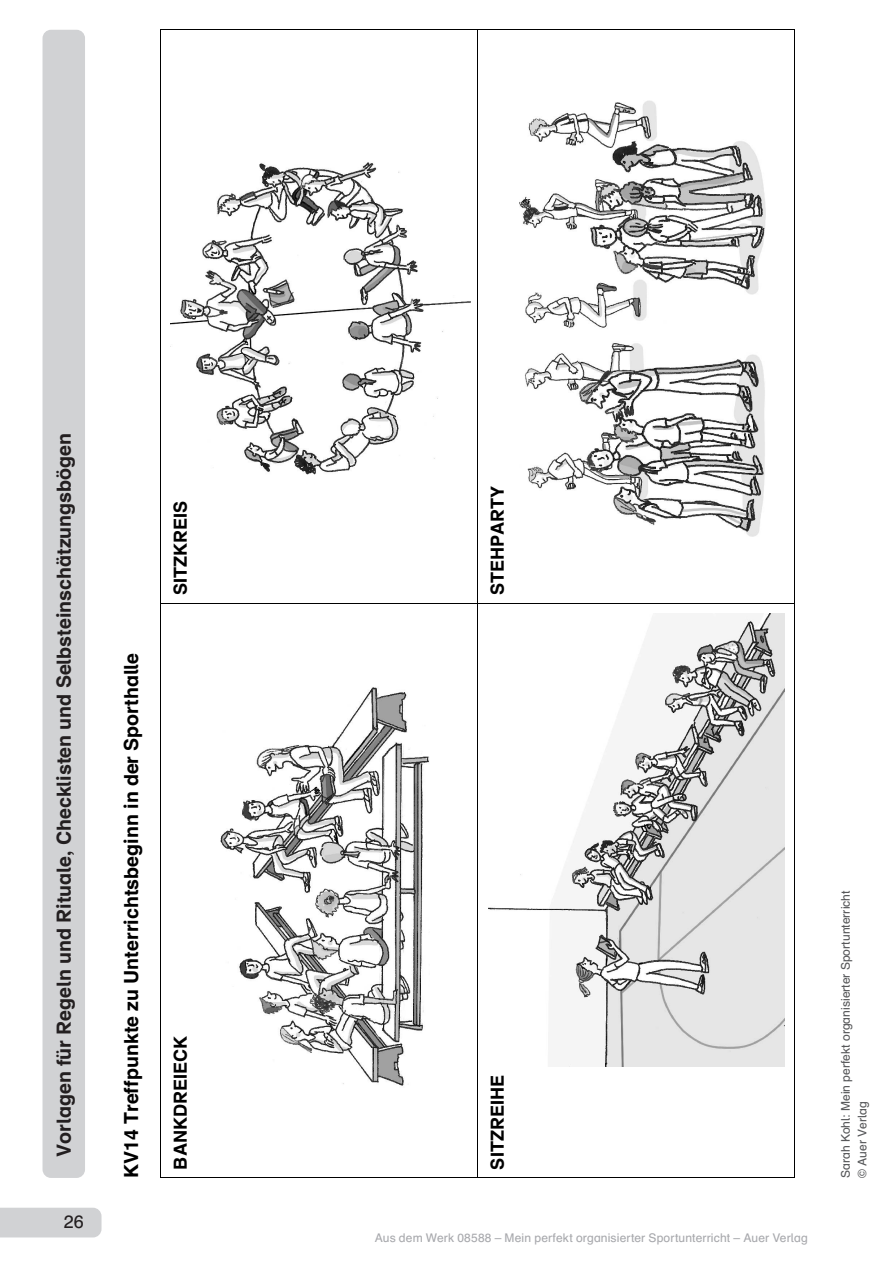
<style>
.page{position:relative;width:893px;height:1263px;background:#fff}
.page>*{position:absolute;margin:0;border:0;box-sizing:border-box;transform-origin:0 0}
.t1{font:700 19.5px "Auer Schulbuch";letter-spacing:.005em;color:#000}
.t2{font:700 19.5px "Auer Schulbuch";color:#231f20}
.t3{font:700 18px "Auer Schulbuch";color:#000}
.t4{font:18px "Auer Schulbuch";color:#231f20}
.t5{font:12px "Auer Schulbuch";letter-spacing:.01em;color:#a8a9ad}
.t6{font:12px/16.5px "Auer Schulbuch";color:#57585a}
.t7{font:12px "Auer Schulbuch";color:#000}
</style>
<div class="page">
<div style="left:43px;top:30px;width:42px;height:1148px;background:#d1d2d4;border-radius:9px"></div>
<div style="left:0;top:1208px;width:102px;height:29px;background:#d1d2d4"></div>
<hr style="left:160px;top:604px;width:1px;height:573px;background:#000">
<hr style="left:160px;top:30px;width:1px;height:573px;background:#000">
<hr style="left:169px;top:1177px;width:308px;height:1px;background:#000">
<hr style="left:169px;top:603px;width:308px;height:1px;background:#000">
<hr style="left:169px;top:29px;width:308px;height:1px;background:#000">
<hr style="left:477px;top:604px;width:1px;height:573px;background:#000">
<hr style="left:477px;top:30px;width:1px;height:573px;background:#000">
<hr style="left:486px;top:1177px;width:308px;height:1px;background:#000">
<hr style="left:794px;top:604px;width:1px;height:573px;background:#000">
<hr style="left:486px;top:603px;width:308px;height:1px;background:#000">
<hr style="left:794px;top:30px;width:1px;height:573px;background:#000">
<hr style="left:486px;top:29px;width:308px;height:1px;background:#000">
<img style="left:220px;top:687px;width:209px;height:399px">
<img style="left:171px;top:162px;width:300px;height:313px">
<img style="left:489px;top:613px;width:295px;height:453px">
<img style="left:520px;top:100px;width:246px;height:437px">
<p class="t2" style="left:51px;top:1157px;width:725px;rotate:-90deg">Vorlagen für Regeln und Rituale, Checklisten und Selbsteinschätzungsbögen</p>
<p class="t1" style="left:47px;top:1157px;width:571px;rotate:-90deg">Vorlagen für Laufwege, Spielideen und Organisationsformen</p>
<p class="t4" style="left:64px;top:1211px;width:21px">26</p>
<p class="t1" style="left:119px;top:1178px;width:526px;rotate:-90deg">KV14 Treffpunkte zu Unterrichtsbeginn in der Sporthalle</p>
<p class="t3" style="left:169px;top:595px;width:96px;rotate:-90deg">SITZKREIS</p>
<p class="t3" style="left:169px;top:1169px;width:135px;rotate:-90deg">BANKDREIECK</p>
<p class="t3" style="left:486px;top:595px;width:111px;rotate:-90deg">STEHPARTY</p>
<p class="t3" style="left:486px;top:1169px;width:96px;rotate:-90deg">SITZREIHE</p>
<p class="t5" style="left:375px;top:1230px;width:435px">Aus dem Werk 08588 – Mein perfekt organisierter Sportunterricht – Auer Verlag</p>
<p class="t6" style="left:837px;top:1178px;width:289px;rotate:-90deg">Sarah Kohl: Mein perfekt organisierter Sportunterricht © Auer Verlag</p>
<p class="t7" style="left:840px;top:1181px;width:289px;rotate:-90deg">Sarah Kohl: Mein perfekt organisierter Sportunterricht</p>
<p class="t7" style="left:856px;top:1181px;width:78px;rotate:-90deg">© Auer Verlag</p>
</div>
